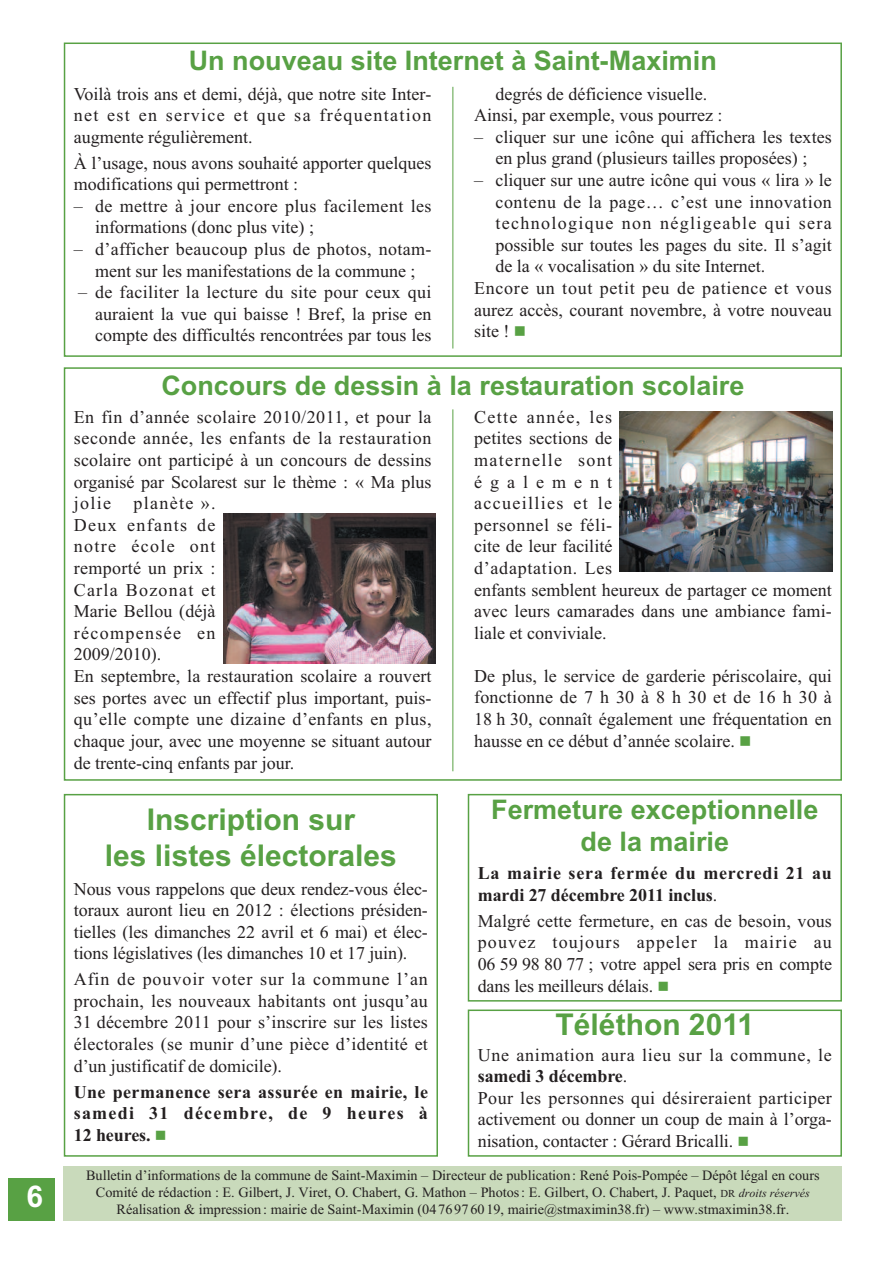
<style>
.page{position:relative;width:893px;height:1263px;background:#fff}
.page>*{position:absolute;margin:0;border:0;box-sizing:border-box;transform-origin:0 0}
.t1{font:700 30px/36px "Arial";color:#58a144;text-align:center}
.t2{font:700 30px "Arial";color:#fff}
.t3{font:700 27px/32.4px "Arial";color:#58a144;text-align:center}
.t4{font:18px/21.6px "Times New Roman";color:#231f20;text-align:justify}
.t5{font:18px/21.6px "Times New Roman";letter-spacing:.025em;color:#231f20}
.t6{font:700 18px/21.6px "Times New Roman";letter-spacing:.025em;color:#231f20;text-align:justify}
.t7{font:18px "Times New Roman";letter-spacing:.04em;color:#231f20}
.t8{font:18px "Times New Roman";letter-spacing:.035em;color:#231f20}
.t9{font:18px "Times New Roman";letter-spacing:.075em;color:#231f20}
.t10{font:14.25px/17.1px "Times New Roman";color:#231f20;text-align:center}
.s1{font-weight:400}
.s2{font-weight:700}
.s3{font-size:10.65px}
.s4{font-style:italic;font-size:12px}
</style>
<div class="page">
<div style="left:64px;top:794px;width:374px;height:363px;border:2px solid #58a144"></div>
<div style="left:64px;top:43px;width:778px;height:314px;border:2px solid #58a144"></div>
<div style="left:64px;top:367px;width:778px;height:414px;border:2px solid #58a144"></div>
<img style="left:223px;top:513px;width:213px;height:150px">
<img style="left:620px;top:412px;width:213px;height:159px">
<div style="left:468px;top:794px;width:374px;height:207px;border:2px solid #58a144"></div>
<div style="left:468px;top:1009px;width:374px;height:148px;border:2px solid #58a144"></div>
<div style="left:64px;top:1166px;width:778px;height:55px;background:#c9dabb"></div>
<div style="left:8px;top:1178px;width:47px;height:42px;background:#58a144"></div>
<hr style="left:453px;top:87px;width:1px;height:261px;background:#58a144">
<hr style="left:453px;top:409px;width:1px;height:362px;background:#58a144">
<h1 class="t2" style="left:27px;top:1179px;width:18px">6</h1>
<h2 class="t3" style="left:189px;top:45px;width:530px">Un nouveau site Internet à Saint-Maximin</h2>
<p class="t4" style="left:74px;top:83px;width:359px">Voilà trois ans et demi, déjà, que notre site Inter&shy;net est en service et que sa fréquentation augmente régulièrement.</p>
<p class="t4" style="left:74px;top:152px;width:359px">À l’usage, nous avons souhaité apporter quelques modifications qui permettront :</p>
<p class="t5" style="left:95px;top:195px;width:338px;text-indent:-21px">– de mettre à jour encore plus facilement les informations (donc plus vite) ;</p>
<p class="t4" style="left:74px;top:238px;width:359px;text-align:center">– d’afficher beaucoup plus de photos, notam&shy;ment sur les manifestations de la commune ;</p>
<p class="t4" style="left:95px;top:281px;width:338px;text-indent:-17px">– de faciliter la lecture du site pour ceux qui auraient la vue qui baisse ! Bref, la prise en compte des difficultés rencontrées par tous les</p>
<p class="t4" style="left:474px;top:83px;width:250px;text-align:center">degrés de déficience visuelle.<br>Ainsi, par exemple, vous pourrez :</p>
<p class="t4" style="left:474px;top:126px;width:359px;text-align:center">– cliquer sur une icône qui affichera les textes en plus grand (plusieurs tailles proposées) ;</p>
<p class="t4" style="left:474px;top:169px;width:359px">– cliquer sur une autre icône qui vous « lira » le</p>
<p class="t8" style="left:495px;top:191px;width:338px">contenu de la page… c’est une innovation</p>
<p class="t9" style="left:495px;top:212px;width:338px">technologique non négligeable qui sera</p>
<p class="t4" style="left:495px;top:234px;width:338px">possible sur toutes les pages du site. Il s’agit</p>
<p class="t4" style="left:495px;top:255px;width:271px">de la « vocalisation » du site Internet.</p>
<p class="t7" style="left:474px;top:277px;width:359px">Encore un tout petit peu de patience et vous</p>
<p class="t4" style="left:474px;top:299px;width:359px">aurez accès, courant novembre, à votre nouveau</p>
<p class="t4" style="left:474px;top:320px;width:37px">site !</p>
<h2 class="t3" style="left:161px;top:370px;width:584px">Concours de dessin à la restauration scolaire</h2>
<p class="t4" style="left:74px;top:406px;width:359px;text-align:left">En fin d’année scolaire 2010/2011, et pour la seconde année, les enfants de la restauration scolaire ont participé à un concours de dessins organisé par Scolarest sur le thème : « Ma plus jolie planète ».<br>Deux enfants de<br>notre école ont<br>remporté un prix :<br>Carla Bozonat et<br>Marie Bellou (déjà<br>récompensée en<br>2009/2010).<br>En septembre, la restauration scolaire a rouvert ses portes avec un effectif plus important, puis&shy;qu’elle compte une dizaine d’enfants en plus, chaque jour, avec une moyenne se situant autour de trente-cinq enfants par jour.</p>
<p class="t4" style="left:474px;top:406px;width:359px;text-align:left">Cette année, les<br>petites sections de<br>maternelle sont<br>également<br>accueillies et le<br>personnel se féli-<br>cite de leur facilité<br>d’adaptation. Les<br>enfants semblent heureux de partager ce moment avec leurs camarades dans une ambiance fami&shy;liale et conviviale.</p>
<p class="t4" style="left:474px;top:665px;width:359px">De plus, le service de garderie périscolaire, qui fonctionne de 7 h 30 à 8 h 30 et de 16 h 30 à 18 h 30, connaît également une fréquentation en hausse en ce début d’année scolaire.</p>
<h1 class="t1" style="left:105px;top:802px;width:293px">Inscription sur<br>les listes électorales</h1>
<p class="t4" style="left:74px;top:877px;width:356px">Nous vous rappelons que deux rendez-vous élec&shy;toraux auront lieu en 2012 : élections présiden&shy;tielles (les dimanches 22 avril et 6 mai) et élec&shy;tions législatives (les dimanches 10 et 17 juin).</p>
<p class="t4" style="left:74px;top:968px;width:356px">Afin de pouvoir voter sur la commune l’an prochain, les nouveaux habitants ont jusqu’au 31 décembre 2011 pour s’inscrire sur les listes électorales (se munir d’une pièce d’identité et d’un justificatif de domicile).</p>
<p class="t6" style="left:74px;top:1080px;width:356px">Une permanence sera assurée en mairie, le samedi 31 décembre, de 9 heures à 12 heures.</p>
<h2 class="t3" style="left:491px;top:793px;width:329px">Fermeture exceptionnelle de la mairie</h2>
<p class="t6" style="left:478px;top:862px;width:356px">La mairie sera fermée du mercredi 21 au mardi 27 décembre 2011 inclus<span class="s1">.</span></p>
<p class="t4" style="left:478px;top:910px;width:356px">Malgré cette fermeture, en cas de besoin, vous pouvez toujours appeler la mairie au 06 59 98 80 77 ; votre appel sera pris en compte dans les meilleurs délais.</p>
<h1 class="t1" style="left:556px;top:1007px;width:200px">Téléthon 2011</h1>
<p class="t5" style="left:478px;top:1043px;width:356px">Une animation aura lieu sur la commune, le <span class="s2">samedi 3 décembre</span>.<br>Pour les personnes qui désireraient participer activement ou donner un coup de main à l’orga&shy;nisation, contacter : Gérard Bricalli.</p>
<p class="t10" style="left:86px;top:1166px;width:735px">Bulletin d’informations de la commune de Saint-Maximin – Directeur de publication: René Pois-Pompée – Dépôt légal en cours<br>Comité de rédaction : E. Gilbert, J. Viret, O. Chabert, G. Mathon – Photos: E. Gilbert, O. Chabert, J. Paquet, <span class="s3">DR</span> <span class="s4">droits réservés</span></p>
<p class="t10" style="left:116px;top:1200px;width:674px">Réalisation &amp; impression: mairie de Saint-Maximin (0476976019, mairie@stmaximin38.fr) – www.stmaximin38.fr.</p>
</div>
